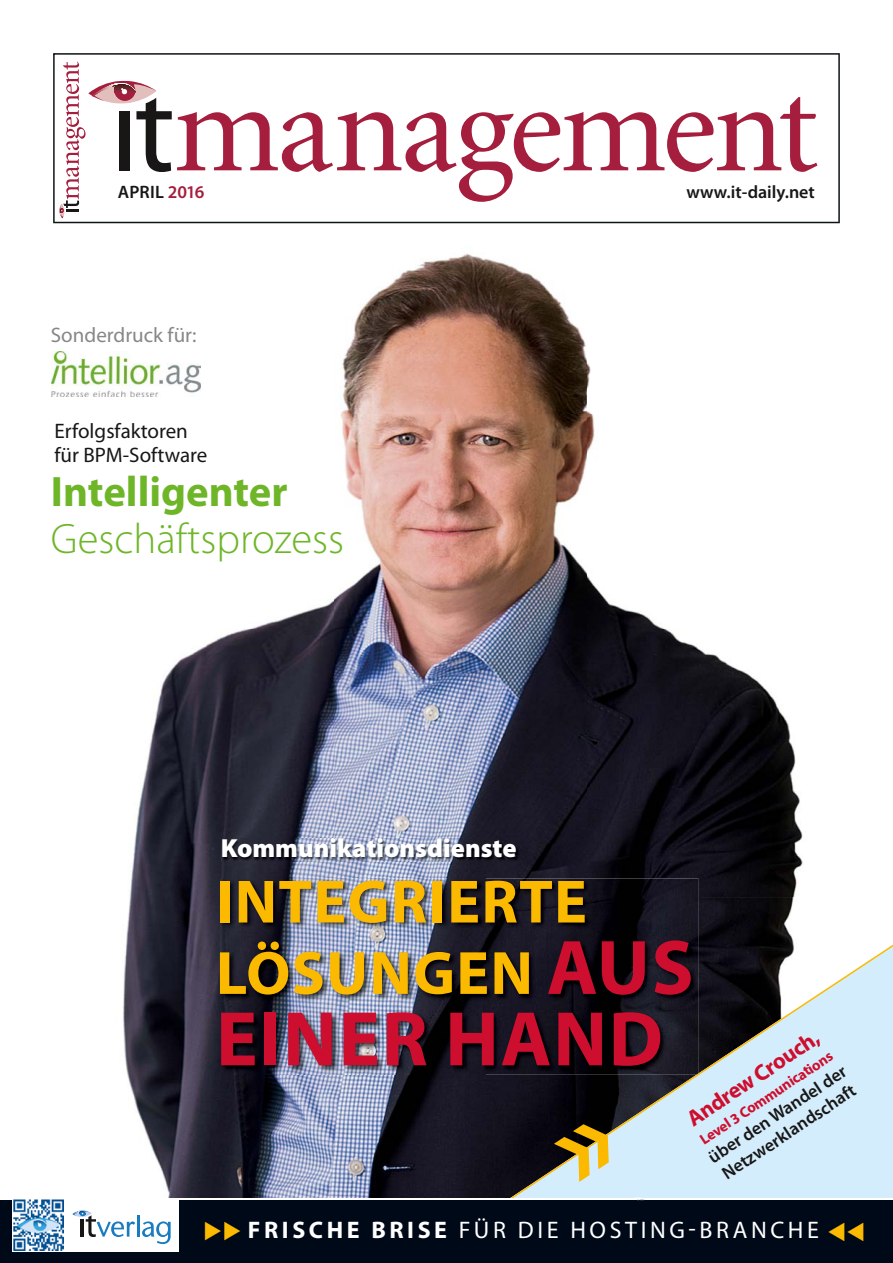
<style>
.page{position:relative;width:893px;height:1263px;background:#fff}
.page>*{position:absolute;margin:0;border:0;box-sizing:border-box;transform-origin:0 0}
.t1{font:700 78px "Myriad Pro";letter-spacing:.02em;color:#ce0e2e}
.t2{font:700 61.65px/71.4px "Myriad Pro";letter-spacing:.02em;color:#fbb900}
.t3{font:300 42.75px "Myriad Pro";color:#6eb628}
.t4{font:700 42.75px "Myriad Pro";color:#6eb628}
.t5{font:900 26.25px "Myriad Pro";color:#fff}
.t6{font:24px "Myriad Pro";letter-spacing:.15em;color:#fff}
.t7{font:700 22.5px "Myriad Pro";color:#ce0e2e}
.t8{font:21px/24px "Myriad Pro";color:#181716}
.t9{font:21px "Myriad Pro";color:#868786}
.t10{font:600 18px/21px "Myriad Pro";color:#181716}
.t11{font:700 15px "Myriad Pro";color:#ce0e2e}
.s1{color:#a51e3e}
.s2{font-size:78px;color:#ce0e2e}
.s3{font-weight:700}
</style>
<div class="page">
<img style="left:82px;top:223px;width:758px;height:620px">
<img style="left:123px;top:843px;width:111px;height:355px">
<img style="left:234px;top:843px;width:569px;height:54px">
<img style="left:698px;top:897px;width:96px;height:48px">
<img style="left:234px;top:1074px;width:250px;height:124px">
<svg style="left:484px;top:945px;width:409px;height:253px;background:#9baab5"></svg>
<svg style="left:53px;top:53px;width:787px;height:170px"></svg>
<svg style="left:60px;top:62px;width:757px;height:156px"></svg>
<div style="left:0;top:1199px;width:893px;height:64px;background:#000918"></div>
<hr style="left:0;top:1198px;width:893px;height:2px;background:#fff">
<div style="left:13px;top:1199px;width:166px;height:53px;background:#fff"></div>
<img style="left:13px;top:1200px;width:51px;height:50px">
<hr style="left:137px;top:1215px;width:2px;height:21px;background:#197bc0">
<svg style="left:142px;top:1221px;width:29px;height:23px"></svg>
<svg style="left:72px;top:1210px;width:63px;height:27px"></svg>
<img style="left:219px;top:878px;width:479px;height:196px">
<img style="left:222px;top:839px;width:297px;height:22px">
<img style="left:52px;top:351px;width:149px;height:45px">
<svg style="left:633px;top:1195px;width:98px;height:6px"></svg>
<svg style="left:554px;top:1116px;width:66px;height:66px;background:#737e83"></svg>
<p class="t10" style="left:118px;top:181px;width:88px">APRIL <span class="s1">2016</span></p>
<p class="t10" style="left:686px;top:181px;width:130px">www.it-daily.net</p>
<p class="t9" style="left:51px;top:322px;width:147px">Sonderdruck für:</p>
<p class="t8" style="left:54px;top:419px;width:154px">Erfolgsfaktoren für BPM-Software</p>
<h3 class="t4" style="left:51px;top:464px;width:238px">Intelligenter</h3>
<h3 class="t3" style="left:51px;top:513px;width:295px">Geschäftsprozess</h3>
<h3 class="t5" style="left:221px;top:831px;width:297px">Kommunikationsdienste</h3>
<h2 class="t2" style="left:216px;top:864px;width:479px">INTEGRIERTE<br>LÖSUNGEN <span class="s2">AUS</span></h2>
<h1 class="t1" style="left:216px;top:988px;width:448px">EINER HAND</h1>
<p class="t7" style="left:681px;top:1109px;width:156px;rotate:-34deg">Andrew Crouch,</p>
<p class="t11" style="left:696px;top:1133px;width:158px;rotate:-34deg">Level 3 Communications</p>
<p class="t10" style="left:704px;top:1149px;width:163px;rotate:-33deg">über den Wandel der<br>Netzwerklandschaft</p>
<h3 class="t6" style="left:248px;top:1215px;width:573px"><span class="s3">FRISCHE BRISE</span> FÜR DIE HOSTING-BRANCHE</h3>
</div>
